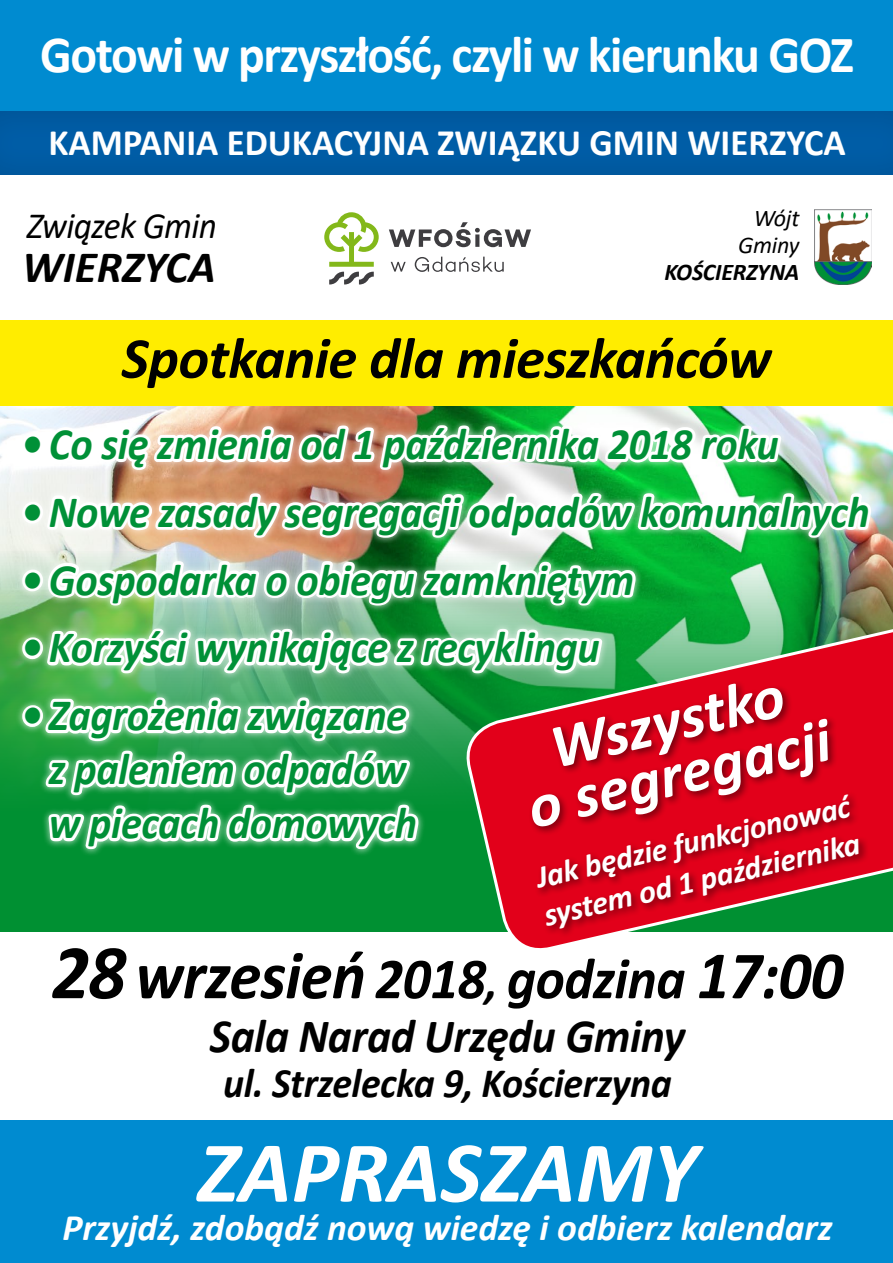
<style>
.page{position:relative;width:893px;height:1263px;background:#fff}
.page>*{position:absolute;margin:0;border:0;box-sizing:border-box;transform-origin:0 0}
.t1{font:italic 700 87.6px "Calibri";color:#fff}
.t2{font:italic 700 68.1px "Calibri";letter-spacing:-.01em;color:#000;scale:.95 1}
.t3{font:italic 700 62.1px "Calibri";color:#fff}
.t4{font:italic 700 58.35px "Calibri";letter-spacing:-.01em;color:#000}
.t5{font:700 52.5px "Calibri";letter-spacing:-.03em;color:#fff;scale:.95 1}
.t6{font:italic 700 48px "Calibri";letter-spacing:-.01em;color:#000;scale:.95 1}
.t7{font:italic 700 45px/54px "Calibri";letter-spacing:-.01em;color:#009037;scale:.94 1}
.t8{font:italic 700 45px "Calibri";color:#000}
.t9{font:italic 700 42px "Calibri";letter-spacing:-.01em;color:#000;scale:.95 1}
.t10{font:italic 700 37.5px "Calibri";color:#fff}
.t11{font:700 37.5px "Calibri";color:#fff}
.t12{font:italic 37.2px "Calibri";letter-spacing:-.02em;color:#000;scale:.95 1}
.t13{font:italic 700 32.1px/38.5px "Calibri";color:#fff}
.t14{font:italic 700 24px/27px "Calibri";letter-spacing:-.01em;color:#000;text-align:right}
.t15{font:italic 24px "Calibri";color:#000}
.s1{font-weight:400}
.s2{font-size:77.85px}
.s3{font-size:58.35px}
.s4{font-size:48.6px}
</style>
<div class="page">
<img style="left:815px;top:209px;width:56px;height:76px">
<div style="left:0;top:0;width:893px;height:135px;background:#008bd0"></div>
<div style="left:0;top:111px;width:893px;height:66px;background:#005ba3"></div>
<svg style="left:391px;top:257px;width:113px;height:15px"></svg>
<svg style="left:324px;top:212px;width:55px;height:72px"></svg>
<svg style="left:389px;top:222px;width:142px;height:25px"></svg>
<svg style="left:0;top:551px;width:893px;height:381px;background:#469e50"></svg>
<svg style="left:875px;top:622px;width:18px;height:310px;background:#b42424"></svg>
<div style="left:0;top:1121px;width:893px;height:142px;background:#008bd0"></div>
<div style="left:0;top:320px;width:893px;height:85px;background:#ffed00"></div>
<img style="left:18px;top:405px;width:857px;height:544px">
<p class="t5" style="left:40px;top:17px;width:858px">Gotowi w przyszłość, czyli w kierunku GOZ</p>
<p class="t11" style="left:48px;top:116px;width:799px">KAMPANIA EDUKACYJNA ZWIĄZKU GMIN WIERZYCA</p>
<p class="t12" style="left:27px;top:200px;width:202px">Związek Gmin</p>
<p class="t8" style="left:22px;top:235px;width:195px">WIERZYCA</p>
<p class="t15" style="left:754px;top:201px;width:47px">Wójt</p>
<p class="t14" style="left:664px;top:231px;width:137px"><span class="s1">Gminy<br></span>KOŚCIERZYNA</p>
<p class="t4" style="left:122px;top:317px;width:651px">Spotkanie dla mieszkańców</p>
<p class="t7" style="left:21px;top:415px;width:807px">• Co się zmienia od 1 października 2018 roku</p>
<p class="t7" style="left:21px;top:483px;width:904px">• Nowe zasady segregacji odpadów komunalnych</p>
<p class="t7" style="left:21px;top:551px;width:654px">• Gospodarka o obiegu zamkniętym</p>
<p class="t7" style="left:21px;top:619px;width:617px">• Korzyści wynikające z recyklingu</p>
<p class="t7" style="left:49px;top:687px;width:393px;text-indent:-28px">• Zagrożenia związane z paleniem odpadów w piecach domowych</p>
<p class="t3" style="left:541px;top:705px;width:240px;rotate:-13deg">Wszystko</p>
<p class="t3" style="left:519px;top:765px;width:310px;rotate:-13deg">o segregacji</p>
<p class="t13" style="left:531px;top:858px;width:325px;rotate:-13deg">Jak będzie funkcjonować system od 1 października</p>
<p class="t2" style="left:52px;top:927px;width:835px"><span class="s2">28</span>wrzesień <span class="s3">2018</span><span class="s4">,</span> <span class="s3">godzina</span> 17:00</p>
<p class="t6" style="left:210px;top:1002px;width:502px">Sala Narad Urzędu Gminy</p>
<p class="t9" style="left:223px;top:1053px;width:474px">ul. Strzelecka 9, Kościerzyna</p>
<p class="t1" style="left:197px;top:1110px;width:502px">ZAPRASZAMY</p>
<p class="t10" style="left:62px;top:1201px;width:772px">Przyjdź, zdobądź nową wiedzę i odbierz kalendarz</p>
</div>
